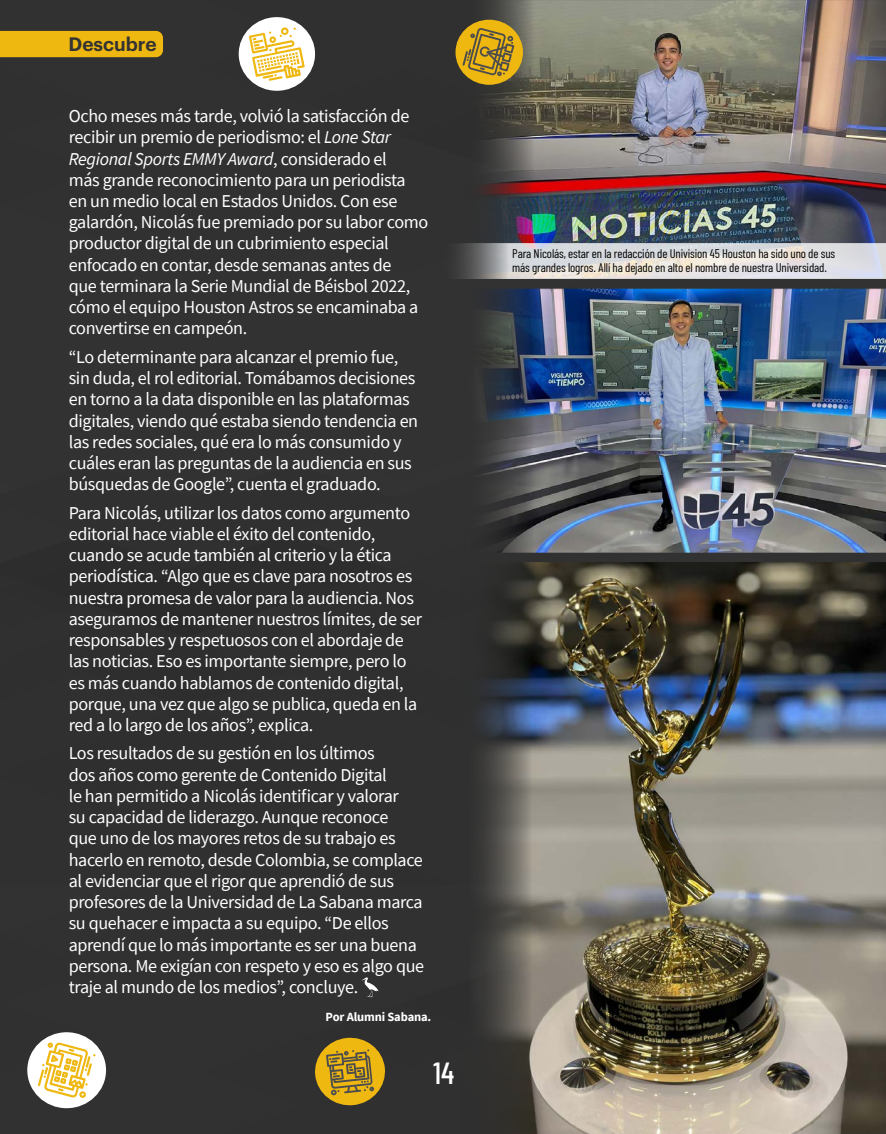
<style>
.page{position:relative;width:886px;height:1134px;background:#fff}
.page>*{position:absolute;margin:0;border:0;box-sizing:border-box;transform-origin:0 0}
.t1{font:500 30.75px "Barlow Condensed";color:#fff}
.t2{font:600 19px "Graphik";color:#333}
.t3{font:18.12px/21.2px "Source Sans Pro";letter-spacing:-.02em;color:#fff}
.t4{font:12.5px/13.8px "Barlow Condensed";letter-spacing:-.01em;color:#000}
.t5{font:700 12.5px "Source Sans Pro";letter-spacing:-.01em;color:#fff}
.s1{font-style:italic}
</style>
<div class="page">
<img style="left:0;top:0;width:886px;height:1134px">
<svg style="left:439px;top:243px;width:447px;height:36px"></svg>
<p class="t2" style="left:69px;top:30px;width:90px">Descubre</p>
<p class="t3" style="left:69px;top:105px;width:361px">Ocho meses más tarde, volvió la satisfacción de recibir un premio de periodismo: el <span class="s1">Lone Star Regional Sports EMMY Award</span>, considerado el<br>más grande reconocimiento para un periodista en un medio local en Estados Unidos. Con ese galardón, Nicolás fue premiado por su labor como productor digital de un cubrimiento especial enfocado en contar, desde semanas antes de<br>que terminara la Serie Mundial de Béisbol 2022, cómo el equipo Houston Astros se encaminaba a convertirse en campeón.</p>
<p class="t3" style="left:69px;top:346px;width:351px">“Lo determinante para alcanzar el premio fue, sin duda, el rol editorial. Tomábamos decisiones en torno a la data disponible en las plataformas digitales, viendo qué estaba siendo tendencia en las redes sociales, qué era lo más consumido y cuáles eran las preguntas de la audiencia en sus búsquedas de Google”, cuenta el graduado.</p>
<p class="t3" style="left:69px;top:502px;width:355px">Para Nicolás, utilizar los datos como argumento editorial hace viable el éxito del contenido, cuando se acude también al criterio y la ética periodística. “Algo que es clave para nosotros es nuestra promesa de valor para la audiencia. Nos aseguramos de mantener nuestros límites, de ser responsables y respetuosos con el abordaje de las noticias. Eso es importante siempre, pero lo es más cuando hablamos de contenido digital, porque, una vez que algo se publica, queda en la red a lo largo de los años”, explica.</p>
<p class="t3" style="left:69px;top:743px;width:357px">Los resultados de su gestión en los últimos<br>dos años como gerente de Contenido Digital<br>le han permitido a Nicolás identificar y valorar<br>su capacidad de liderazgo. Aunque reconoce<br>que uno de los mayores retos de su trabajo es hacerlo en remoto, desde Colombia, se complace al evidenciar que el rigor que aprendió de sus profesores de la Universidad de La Sabana marca su quehacer e impacta a su equipo. “De ellos aprendí que lo más importante es ser una buena persona. Me exigían con respeto y eso es algo que traje al mundo de los medios”, concluye.</p>
<p class="t5" style="left:326px;top:1008px;width:107px">Por Alumni Sabana.</p>
<h1 class="t1" style="left:433px;top:1054px;width:23px">14</h1>
<p class="t4" style="left:512px;top:246px;width:324px">Para Nicolás, estar en la redacción de Univision 45 Houston ha sido uno de sus más grandes logros. Allí ha dejado en alto el nombre de nuestra Universidad.</p>
</div>
